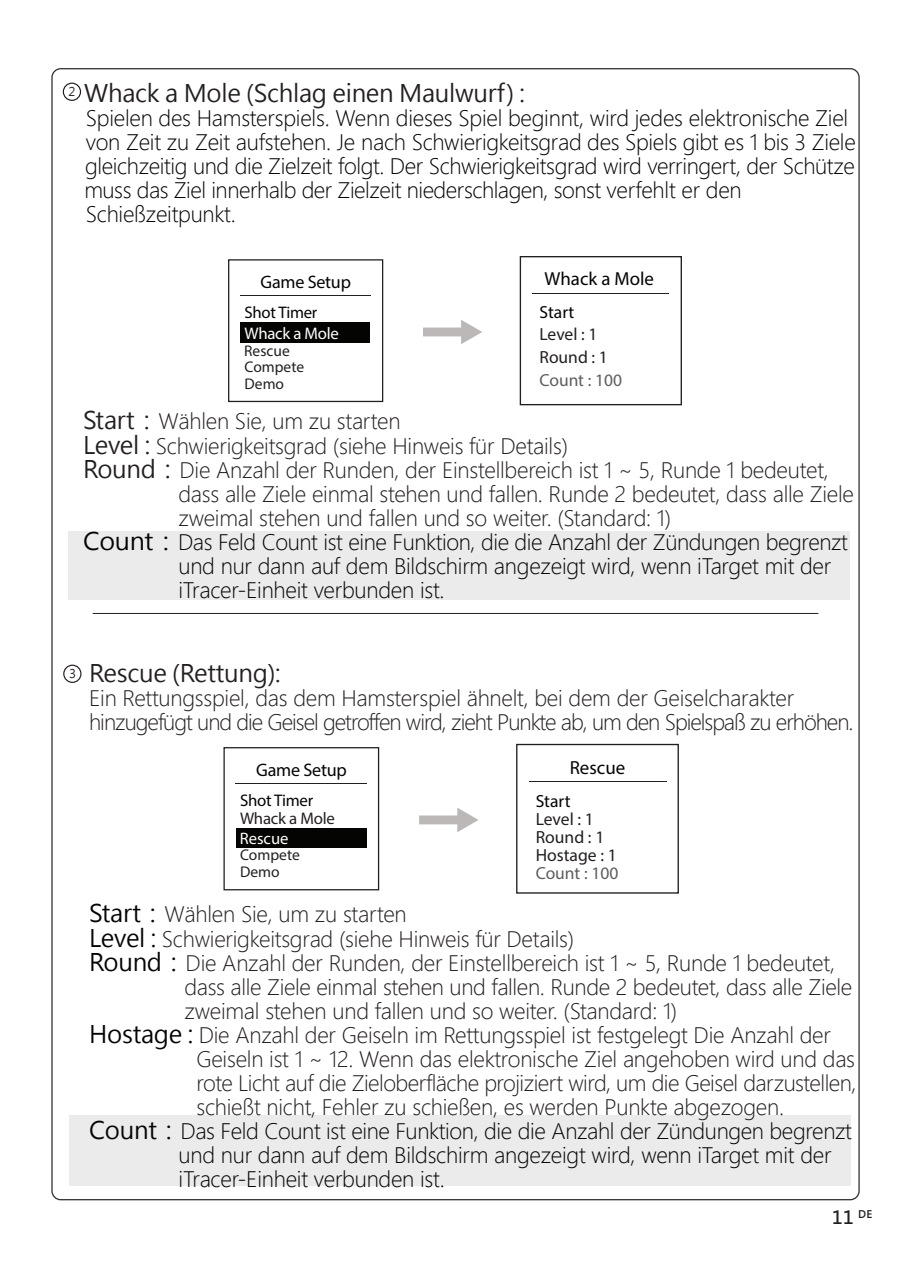
<style>
.page{position:relative;width:910px;height:1268px;background:#fff}
.page>*{position:absolute;margin:0;border:0;box-sizing:border-box;transform-origin:0 0}
.t1{font:24px "Microsoft Jheng Hei";letter-spacing:-.01em;color:#231f20}
.t2{font:300 21px "Microsoft Jheng Hei";letter-spacing:-.01em;color:#231f20}
.t3{font:300 21px/24px "Microsoft Jheng Hei";letter-spacing:-.015em;color:#040503}
.t4{font:300 21px/24px "Microsoft Jheng Hei";letter-spacing:-.05em;color:#231f20}
.t5{font:18.9px "Myriad Pro";color:#040503}
.t6{font:18px "Myriad Pro";letter-spacing:-.015em;color:#040503}
.t7{font:700 18px "Microsoft Jheng Hei";color:#231f20}
.t8{font:17.7px "Myriad Pro";color:#231f20}
.t9{font:17.7px "Myriad Pro";color:#040503}
.t10{font:17.4px "Myriad Pro";color:#5e5d5e}
.t11{font:17.4px "Myriad Pro";color:#231f20}
.t12{font:17.4px "Myriad Pro";color:#040503}
.t13{font:16.8px "Myriad Pro";letter-spacing:-.015em;color:#040503}
.t14{font:16.8px "Myriad Pro";letter-spacing:-.015em;color:#fff}
.t15{font:16.8px "Myriad Pro";letter-spacing:-.015em;color:#231f20}
.t16{font:16.5px "Myriad Pro";color:#fff}
.t17{font:15.6px/16.5px "Myriad Pro";color:#231f20}
.t18{font:12px "Microsoft Jheng Hei";color:#231f20}
.s1{font-weight:400;font-size:24px}
.s2{font-weight:400;font-size:24px;color:#040503}
</style>
<div class="page">
<div style="left:63px;top:664px;width:19px;height:18px;border:1px solid #231f20;border-radius:50%"></div>
<div style="left:63px;top:83px;width:18px;height:18px;border:1px solid #231f20;border-radius:50%"></div>
<div style="left:520px;top:256px;width:162px;height:149px;border:1px solid #231f20"></div>
<hr style="left:532px;top:293px;width:137px;height:1px;background:#231f20">
<svg style="left:423px;top:320px;width:59px;height:24px"></svg>
<div style="left:240px;top:322px;width:130px;height:21px;background:#040503"></div>
<hr style="left:240px;top:295px;width:131px;height:1px;background:#231f20">
<div style="left:228px;top:259px;width:155px;height:143px;border:1px solid #231f20"></div>
<div style="left:516px;top:743px;width:163px;height:150px;border:1px solid #231f20"></div>
<hr style="left:529px;top:781px;width:137px;height:1px;background:#231f20">
<svg style="left:419px;top:808px;width:59px;height:24px"></svg>
<div style="left:236px;top:827px;width:130px;height:20px;background:#040503"></div>
<hr style="left:236px;top:782px;width:131px;height:1px;background:#231f20">
<div style="left:223px;top:747px;width:156px;height:143px;border:1px solid #231f20"></div>
<div style="left:68px;top:530px;width:782px;height:69px;background:#ebebec"></div>
<div style="left:70px;top:1114px;width:781px;height:71px;background:#ebebec"></div>
<p class="t18" style="left:69px;top:84px;width:8px">2</p>
<p class="t1" style="left:84px;top:78px;width:442px">Whack a Mole (Schlag einen Maulwurf) :</p>
<p class="t3" style="left:84px;top:106px;width:773px">Spielen des Hamsterspiels. Wenn dieses Spiel beginnt, wird jedes elektronische Ziel von Zeit zu Zeit aufstehen. Je nach Schwierigkeitsgrad des Spiels gibt es 1 bis 3 Ziele gleichzeitig und die Zielzeit folgt. Der Schwierigkeitsgrad wird verringert, der Schütze muss das Ziel innerhalb der Zielzeit niederschlagen, sonst verfehlt er den Schießzeitpunkt.</p>
<p class="t6" style="left:261px;top:271px;width:92px">Game Setup</p>
<p class="t5" style="left:545px;top:267px;width:111px">Whack a Mole</p>
<p class="t13" style="left:245px;top:302px;width:74px">Shot Timer</p>
<p class="t14" style="left:245px;top:323px;width:96px">Whack a Mole</p>
<p class="t12" style="left:539px;top:301px;width:36px">Start</p>
<p class="t11" style="left:539px;top:324px;width:60px">Level : 1</p>
<p class="t17" style="left:244px;top:342px;width:61px">Rescue<br>Compete<br>Demo</p>
<p class="t11" style="left:539px;top:346px;width:70px">Round : 1</p>
<p class="t10" style="left:539px;top:369px;width:84px">Count : 100</p>
<p class="t2" style="left:83px;top:408px;width:319px"><span class="s1">Start：</span>Wählen Sie, um zu starten</p>
<p class="t2" style="left:83px;top:432px;width:487px"><span class="s1">Level :</span> Schwierigkeitsgrad (siehe Hinweis für Details)</p>
<p class="t2" style="left:83px;top:456px;width:747px"><span class="s1">Round：</span>Die Anzahl der Runden, der Einstellbereich ist 1 ~ 5, Runde 1 bedeutet,</p>
<p class="t2" style="left:178px;top:480px;width:677px">dass alle Ziele einmal stehen und fallen. Runde 2 bedeutet, dass alle Ziele</p>
<p class="t2" style="left:178px;top:504px;width:494px">zweimal stehen und fallen und so weiter. (Standard: 1)</p>
<p class="t3" style="left:83px;top:529px;width:767px"><span class="s1">Count：</span>Das Feld Count ist eine Funktion, die die Anzahl der Zündungen begrenzt</p>
<p class="t3" style="left:178px;top:553px;width:654px">und nur dann auf dem Bildschirm angezeigt wird, wenn iTarget mit der</p>
<p class="t3" style="left:178px;top:577px;width:268px">iTracer-Einheit verbunden ist.</p>
<p class="t18" style="left:69px;top:666px;width:8px">3</p>
<p class="t1" style="left:89px;top:658px;width:193px">Rescue (Rettung):</p>
<p class="t4" style="left:89px;top:686px;width:766px">Ein Rettungsspiel, das dem Hamsterspiel ähnelt, bei dem der Geiselcharakter hinzugefügt und die Geisel getroffen wird, zieht Punkte ab, um den Spielspaß zu erhöhen.</p>
<p class="t6" style="left:256px;top:758px;width:92px">Game Setup</p>
<p class="t15" style="left:240px;top:808px;width:96px">Whack a Mole</p>
<p class="t17" style="left:240px;top:846px;width:61px">Compete<br>Demo</p>
<p class="t13" style="left:240px;top:790px;width:75px">Shot Timer</p>
<p class="t16" style="left:240px;top:827px;width:50px">Rescue</p>
<p class="t5" style="left:570px;top:755px;width:57px">Rescue</p>
<p class="t9" style="left:536px;top:789px;width:36px">Start</p>
<p class="t8" style="left:536px;top:807px;width:60px">Level : 1</p>
<p class="t8" style="left:536px;top:825px;width:70px">Round : 1</p>
<p class="t8" style="left:536px;top:844px;width:83px">Hostage : 1</p>
<p class="t10" style="left:536px;top:862px;width:84px">Count : 100</p>
<p class="t2" style="left:89px;top:901px;width:319px"><span class="s2">Start：</span>Wählen Sie, um zu starten</p>
<p class="t2" style="left:89px;top:925px;width:487px"><span class="s2">Level :</span> Schwierigkeitsgrad (siehe Hinweis für Details)</p>
<p class="t2" style="left:89px;top:949px;width:747px"><span class="s2">Round：</span>Die Anzahl der Runden, der Einstellbereich ist 1 ~ 5, Runde 1 bedeutet,</p>
<p class="t2" style="left:185px;top:973px;width:669px">dass alle Ziele einmal stehen und fallen. Runde 2 bedeutet, dass alle Ziele</p>
<p class="t2" style="left:185px;top:997px;width:494px">zweimal stehen und fallen und so weiter. (Standard: 1)</p>
<p class="t2" style="left:89px;top:1021px;width:743px"><span class="s2">Hostage :</span> Die Anzahl der Geiseln im Rettungsspiel ist festgelegt Die Anzahl der</p>
<p class="t2" style="left:196px;top:1045px;width:660px">Geiseln ist 1 ~ 12. Wenn das elektronische Ziel angehoben wird und das</p>
<p class="t2" style="left:196px;top:1069px;width:661px">rote Licht auf die Zieloberfläche projiziert wird, um die Geisel darzustellen,</p>
<p class="t2" style="left:196px;top:1093px;width:589px">schießt nicht, Fehler zu schießen, es werden Punkte abgezogen.</p>
<p class="t3" style="left:89px;top:1118px;width:764px"><span class="s1">Count：</span>Das Feld Count ist eine Funktion, die die Anzahl der Zündungen begrenzt</p>
<p class="t3" style="left:179px;top:1142px;width:654px">und nur dann auf dem Bildschirm angezeigt wird, wenn iTarget mit der</p>
<p class="t3" style="left:179px;top:1166px;width:268px">iTracer-Einheit verbunden ist.</p>
<p class="t7" style="left:832px;top:1205px;width:41px">11 <sup>DE</sup></p>
</div>
